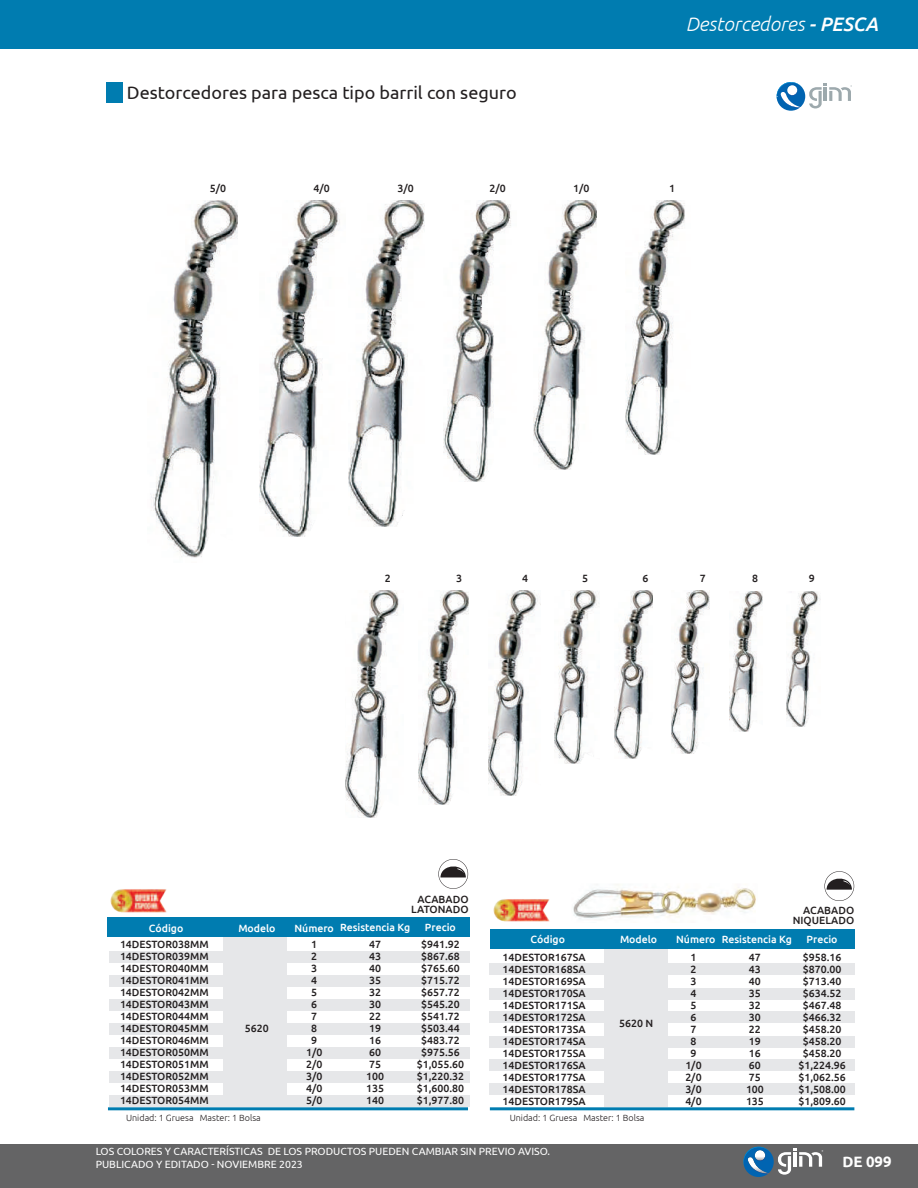
<style>
.page{position:relative;width:918px;height:1188px;background:#fff}
.page>*{position:absolute;margin:0;border:0;box-sizing:border-box;transform-origin:0 0}
.t1{font:italic 300 19.5px "Ubuntu";color:#fff}
.t2{font:18px "Ubuntu";color:#231f20}
.t3{font:700 15px "Ubuntu";color:#fff}
.t4{font:500 10.5px/12px "Ubuntu";color:#231f20;text-align:center}
.t5{font:10.5px/12.6px "Ubuntu";color:#fff}
.t6{font:500 10.5px "Ubuntu";color:#fff}
.t7{font:300 9px "Ubuntu";color:#231f20}
.s1{font-weight:500}
</style>
<div class="page">
<div style="left:1px;top:0;width:917px;height:49px;background:#007cb0"></div>
<div style="left:1px;top:1145px;width:917px;height:43px;background:#646465"></div>
<svg style="left:743px;top:1147px;width:80px;height:30px"></svg>
<img style="left:259px;top:201px;width:81px;height:335px">
<img style="left:573px;top:884px;width:183px;height:35px">
<img style="left:151px;top:201px;width:86px;height:357px">
<img style="left:348px;top:201px;width:77px;height:326px">
<img style="left:443px;top:201px;width:68px;height:280px">
<img style="left:533px;top:201px;width:63px;height:269px">
<img style="left:626px;top:201px;width:59px;height:253px">
<img style="left:346px;top:590px;width:53px;height:227px">
<img style="left:418px;top:590px;width:50px;height:215px">
<img style="left:488px;top:590px;width:50px;height:205px">
<img style="left:555px;top:590px;width:44px;height:174px">
<img style="left:671px;top:590px;width:39px;height:163px">
<img style="left:729px;top:592px;width:33px;height:139px">
<img style="left:786px;top:592px;width:34px;height:134px">
<img style="left:614px;top:590px;width:39px;height:168px">
<svg style="left:202px;top:532px;width:35px;height:26px"></svg>
<svg style="left:308px;top:515px;width:49px;height:21px"></svg>
<svg style="left:397px;top:505px;width:28px;height:22px"></svg>
<svg style="left:484px;top:459px;width:27px;height:22px"></svg>
<svg style="left:571px;top:448px;width:25px;height:22px"></svg>
<svg style="left:658px;top:437px;width:27px;height:18px"></svg>
<svg style="left:375px;top:800px;width:48px;height:17px"></svg>
<svg style="left:446px;top:788px;width:49px;height:17px"></svg>
<svg style="left:514px;top:778px;width:24px;height:18px"></svg>
<svg style="left:578px;top:753px;width:21px;height:11px"></svg>
<svg style="left:636px;top:746px;width:17px;height:13px"></svg>
<svg style="left:693px;top:742px;width:17px;height:12px"></svg>
<svg style="left:747px;top:721px;width:15px;height:11px"></svg>
<svg style="left:805px;top:714px;width:15px;height:12px"></svg>
<div style="left:490px;top:929px;width:364px;height:19px;background:#007cb0"></div>
<div style="left:107px;top:918px;width:363px;height:19px;background:#007cb0"></div>
<hr style="left:108px;top:1107px;width:360px;height:3px;background:#007cb0">
<hr style="left:490px;top:1107px;width:364px;height:3px;background:#007cb0">
<div style="left:223px;top:937px;width:64px;height:170px;background:#e6e7e9"></div>
<div style="left:604px;top:949px;width:64px;height:158px;background:#e6e7e9"></div>
<div style="left:109px;top:975px;width:361px;height:12px;background:#e6e7e9"></div>
<div style="left:109px;top:951px;width:361px;height:12px;background:#e6e7e9"></div>
<div style="left:489px;top:963px;width:365px;height:12px;background:#e6e7e9"></div>
<div style="left:109px;top:1071px;width:361px;height:11px;background:#e6e7e9"></div>
<div style="left:489px;top:1059px;width:365px;height:12px;background:#e6e7e9"></div>
<div style="left:109px;top:1023px;width:361px;height:12px;background:#e6e7e9"></div>
<div style="left:489px;top:1011px;width:365px;height:12px;background:#e6e7e9"></div>
<div style="left:109px;top:1000px;width:361px;height:11px;background:#e6e7e9"></div>
<div style="left:489px;top:988px;width:365px;height:11px;background:#e6e7e9"></div>
<div style="left:109px;top:1095px;width:361px;height:12px;background:#e6e7e9"></div>
<div style="left:489px;top:1083px;width:365px;height:12px;background:#e6e7e9"></div>
<div style="left:109px;top:1048px;width:361px;height:11px;background:#e6e7e9"></div>
<div style="left:489px;top:1036px;width:365px;height:11px;background:#e6e7e9"></div>
<div style="left:106px;top:82px;width:17px;height:20px;background:#007cb0"></div>
<svg style="left:777px;top:82px;width:75px;height:29px"></svg>
<img style="left:493px;top:899px;width:57px;height:23px">
<img style="left:110px;top:889px;width:57px;height:24px">
<svg style="left:438px;top:859px;width:30px;height:30px"></svg>
<svg style="left:824px;top:871px;width:30px;height:30px"></svg>
<h2 class="t2" style="left:127px;top:82px;width:391px">Destorcedores para pesca tipo barril con seguro</h2>
<h1 class="t1" style="left:686px;top:12px;width:194px">Destorcedores <span class="s1">- PESCA</span></h1>
<p class="t4" style="left:210px;top:182px;width:18px">5/0</p>
<p class="t4" style="left:314px;top:182px;width:18px">4/0</p>
<p class="t4" style="left:398px;top:182px;width:18px">3/0</p>
<p class="t4" style="left:489px;top:182px;width:18px">2/0</p>
<p class="t4" style="left:573px;top:182px;width:18px">1/0</p>
<p class="t4" style="left:669px;top:182px;width:7px">1</p>
<p class="t4" style="left:385px;top:571px;width:7px">2</p>
<p class="t4" style="left:456px;top:571px;width:7px">3</p>
<p class="t4" style="left:522px;top:571px;width:7px">4</p>
<p class="t4" style="left:582px;top:571px;width:7px">5</p>
<p class="t4" style="left:642px;top:571px;width:7px">6</p>
<p class="t4" style="left:700px;top:571px;width:7px">7</p>
<p class="t4" style="left:752px;top:571px;width:7px">8</p>
<p class="t4" style="left:809px;top:571px;width:7px">9</p>
<p class="t6" style="left:149px;top:921px;width:36px">Código</p>
<p class="t6" style="left:238px;top:921px;width:39px">Modelo</p>
<p class="t4" style="left:411px;top:894px;width:59px;line-height:10.5px">ACABADO<br>LATONADO</p>
<p class="t6" style="left:294px;top:921px;width:41px">Número</p>
<p class="t6" style="left:340px;top:921px;width:72px">Resistencia Kg</p>
<p class="t6" style="left:425px;top:921px;width:32px">Precio</p>
<p class="t4" style="left:120px;top:938px;width:90px;text-align:justify">14DESTOR038MM 14DESTOR039MM 14DESTOR040MM 14DESTOR041MM 14DESTOR042MM 14DESTOR043MM 14DESTOR044MM 14DESTOR045MM 14DESTOR046MM 14DESTOR050MM 14DESTOR051MM 14DESTOR052MM 14DESTOR053MM 14DESTOR054MM</p>
<p class="t4" style="left:306px;top:938px;width:18px">1<br>2<br>3<br>4<br>5<br>6<br>7<br>8<br>9<br>1/0<br>2/0<br>3/0<br>4/0<br>5/0</p>
<p class="t4" style="left:366px;top:938px;width:19px;text-align:left">47<br>43<br>40<br>35<br>32<br>30<br>22<br>19<br>16<br>60<br>75<br>100<br>135<br>140</p>
<p class="t4" style="left:417px;top:938px;width:49px">$941.92 $867.68 $765.60 $715.72 $657.72 $545.20 $541.72 $503.44 $483.72 $975.56 $1,055.60 $1,220.32 $1,600.80 $1,977.80</p>
<p class="t4" style="left:245px;top:1022px;width:25px">5620</p>
<p class="t6" style="left:531px;top:933px;width:36px">Código</p>
<p class="t6" style="left:620px;top:933px;width:39px">Modelo</p>
<p class="t4" style="left:793px;top:904px;width:63px;line-height:10.5px;text-align:right">ACABADO<br>NIQUELADO</p>
<p class="t6" style="left:676px;top:933px;width:41px">Número</p>
<p class="t6" style="left:722px;top:932px;width:72px">Resistencia Kg</p>
<p class="t6" style="left:807px;top:932px;width:32px">Precio</p>
<p class="t4" style="left:503px;top:951px;width:84px;text-align:justify">14DESTOR167SA 14DESTOR168SA 14DESTOR169SA 14DESTOR170SA 14DESTOR171SA 14DESTOR172SA 14DESTOR173SA 14DESTOR174SA 14DESTOR175SA 14DESTOR176SA 14DESTOR177SA 14DESTOR178SA 14DESTOR179SA</p>
<p class="t4" style="left:685px;top:951px;width:18px">1<br>2<br>3<br>4<br>5<br>6<br>7<br>8<br>9<br>1/0<br>2/0<br>3/0<br>4/0</p>
<p class="t4" style="left:746px;top:951px;width:19px;text-align:left">47<br>43<br>40<br>35<br>32<br>30<br>22<br>19<br>16<br>60<br>75<br>100<br>135</p>
<p class="t4" style="left:619px;top:1017px;width:36px">5620 N</p>
<p class="t4" style="left:798px;top:951px;width:49px">$958.16 $870.00 $713.40 $634.52 $467.48 $466.32 $458.20 $458.20 $458.20 $1,224.96 $1,062.56 $1,508.00 $1,809.60</p>
<p class="t7" style="left:126px;top:1112px;width:136px">Unidad: 1 Gruesa Master: 1 Bolsa</p>
<p class="t7" style="left:510px;top:1112px;width:136px">Unidad: 1 Gruesa Master: 1 Bolsa</p>
<p class="t5" style="left:96px;top:1145px;width:456px">LOS COLORES Y CARACTERÍSTICAS DE LOS PRODUCTOS PUEDEN CAMBIAR SIN PREVIO AVISO.<br>PUBLICADO Y EDITADO - NOVIEMBRE 2023</p>
<h3 class="t3" style="left:842px;top:1152px;width:51px">DE 099</h3>
</div>
